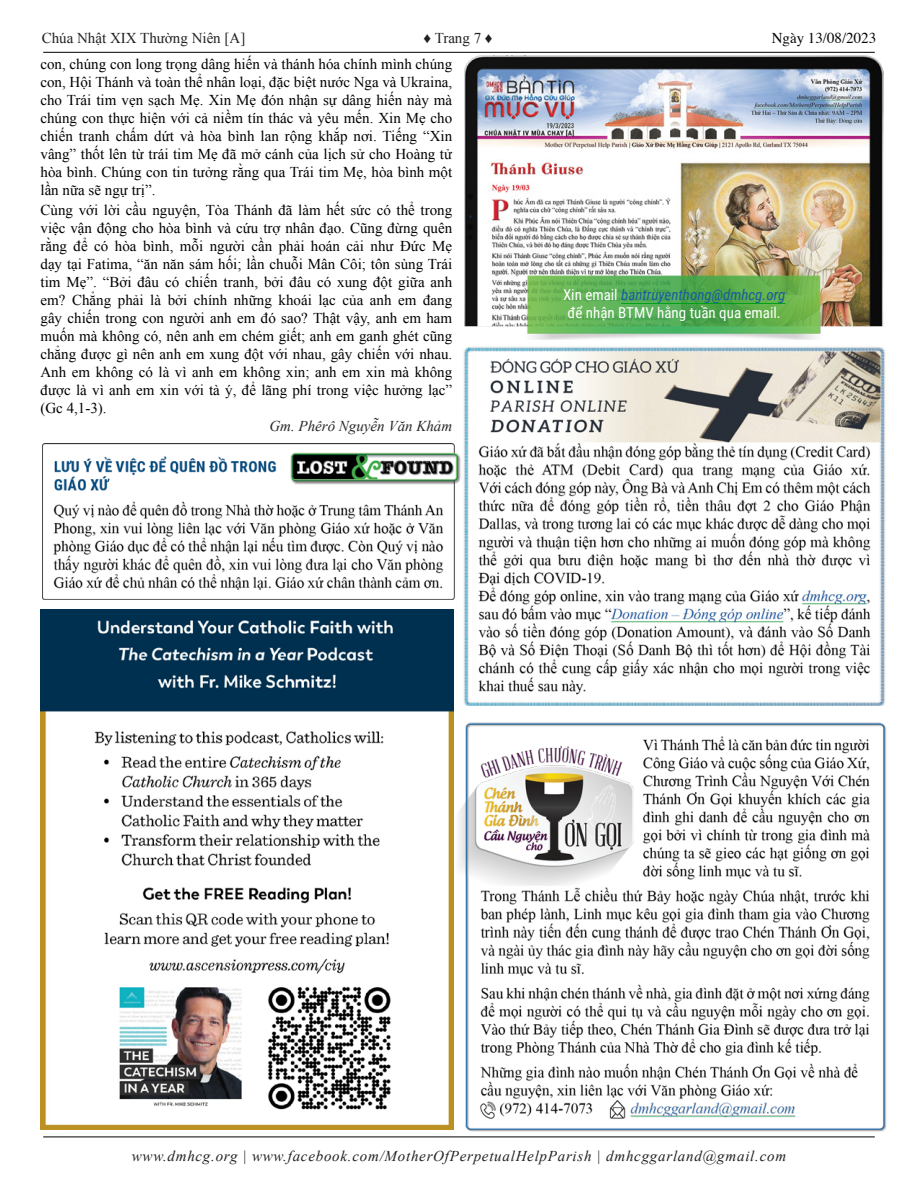
<style>
.page{position:relative;width:918px;height:1188px;background:#fff}
.page>*{position:absolute;margin:0;border:0;box-sizing:border-box;transform-origin:0 0}
.TNR_10_Body{font:15px/18px "Times New Roman";color:#000;text-align:justify}
.t1{font:italic 15px "Times New Roman";letter-spacing:.05em;color:#231f20}
.TNR_10_R_VN_Body{font:15px/18px "Roboto Condensed";color:#fff}
.t2{font:15px "Times New Roman";color:#231f20}
.Nguon_Tac_gia{font:italic 15px "Times New Roman";color:#282526}
.t3{font:15px "Times";color:#040503}
.s1{font-style:italic;color:#175d9e}
</style>
<div class="page">
<img style="left:459px;top:722px;width:428px;height:410px">
<img style="left:463px;top:346px;width:422px;height:359px">
<img style="left:41px;top:610px;width:413px;height:519px">
<img style="left:42px;top:443px;width:419px;height:156px">
<img style="left:464px;top:56px;width:420px;height:283px">
<hr style="left:621px;top:303px;width:164px;height:1px;background:#00a018">
<hr style="left:43px;top:1137px;width:832px;height:1px;background:#000">
<hr style="left:43px;top:52px;width:832px;height:1px;background:#000">
<p class="t2" style="left:42px;top:28px;width:205px">Chúa Nhật XIX Thường Niên [A]</p>
<p class="t2" style="left:424px;top:28px;width:71px">♦ Trang 7 ♦</p>
<p class="t3" style="left:772px;top:24px;width:106px">Ngày 13/08/2023</p>
<p class="TNR_10_Body" style="left:40px;top:54px;width:413px">con, chúng con long trọng dâng hiến và thánh hóa chính mình chúng con, Hội Thánh và toàn thể nhân loại, đặc biệt nước Nga và Ukraina, cho Trái tim vẹn sạch Mẹ. Xin Mẹ đón nhận sự dâng hiến này mà chúng con thực hiện với cả niềm tín thác và yêu mến. Xin Mẹ cho chiến tranh chấm dứt và hòa bình lan rộng khắp nơi. Tiếng “Xin vâng” thốt lên từ trái tim Mẹ đã mở cánh của lịch sử cho Hoàng tử hòa bình. Chúng con tin tưởng rằng qua Trái tim Mẹ, hòa bình một lần nữa sẽ ngự trị”.</p>
<p class="TNR_10_Body" style="left:40px;top:201px;width:413px">Cùng với lời cầu nguyện, Tòa Thánh đã làm hết sức có thể trong việc vận động cho hòa bình và cứu trợ nhân đạo. Cũng đừng quên rằng để có hòa bình, mỗi người cần phải hoán cải như Đức Mẹ dạy tại Fatima, “ăn năn sám hối; lần chuỗi Mân Côi; tôn sùng Trái tim Mẹ”. “Bởi đâu có chiến tranh, bởi đâu có xung đột giữa anh em? Chẳng phải là bởi chính những khoái lạc của anh em đang gây chiến trong con người anh em đó sao? Thật vậy, anh em ham muốn mà không có, nên anh em chém giết; anh em ganh ghét cũng chẳng được gì nên anh em xung đột với nhau, gây chiến với nhau.<br>Anh em không có là vì anh em không xin; anh em xin mà không được là vì anh em xin với tà ý, để lãng phí trong việc hưởng lạc” (Gc 4,1-3).</p>
<p class="Nguon_Tac_gia" style="left:269px;top:416px;width:184px">Gm. Phêrô Nguyễn Văn Khảm</p>
<p class="TNR_10_R_VN_Body" style="left:563px;top:286px;width:224px">Xin email <span class="s1">bantruyenthong@dmhcg.org </span>để nhận BTMV hằng tuần qua email.</p>
<p class="t1" style="left:132px;top:1146px;width:656px">www.dmhcg.org | www.facebook.com/MotherOfPerpetualHelpParish | dmhcggarland@gmail.com</p>
</div>
